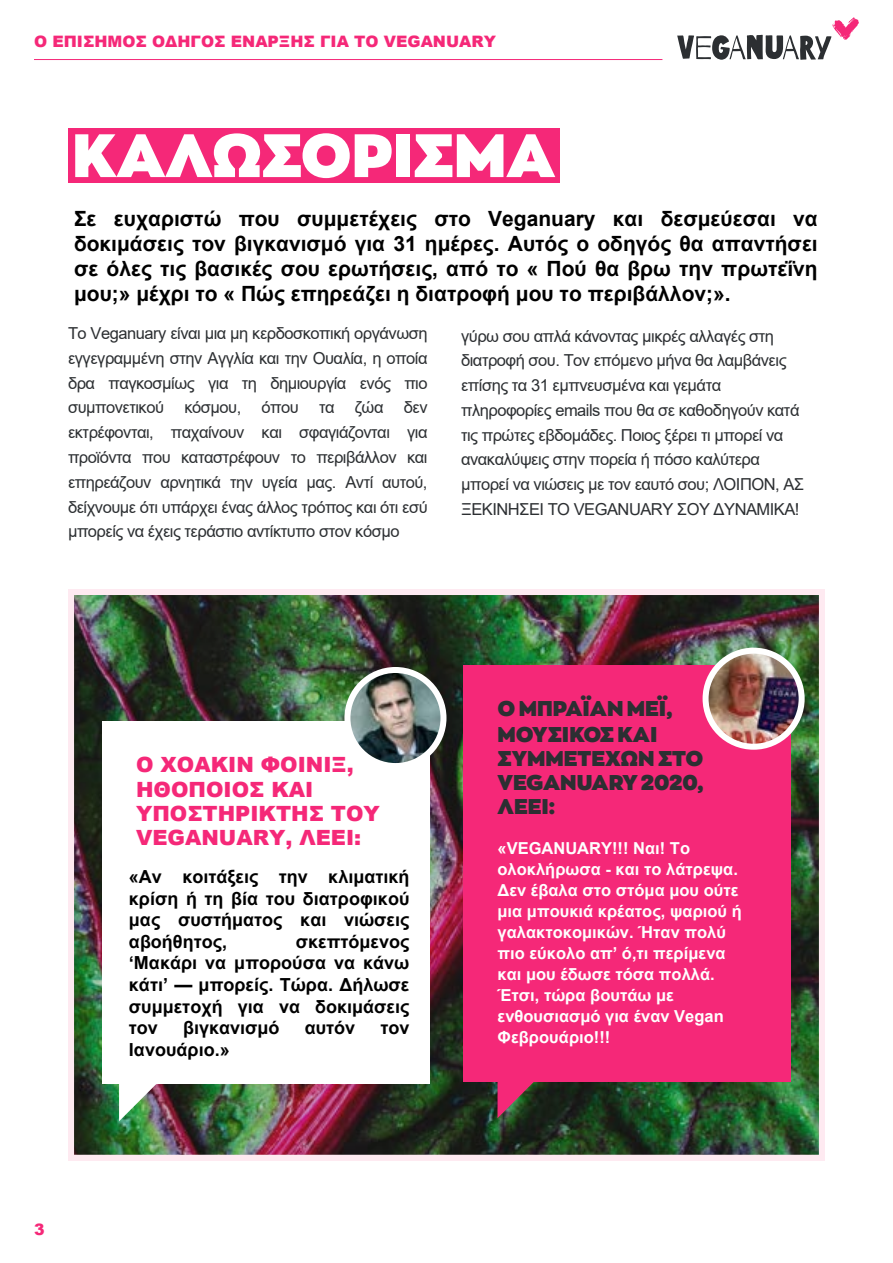
<style>
.page{position:relative;width:893px;height:1263px;background:#fff}
.page>*{position:absolute;margin:0;border:0;box-sizing:border-box;transform-origin:0 0}
.t1{font:900 60px "Zona Pro";color:#fff}
.t2{font:700 21px/25.2px "Arial";color:#000;text-align:justify}
.t3{font:900 21px/24px "Zona Pro";color:#2c2f32}
.t4{font:900 21px/24.3px "Arial";color:#f52878}
.t5{font:700 18px/21.6px "Arial";color:#000;text-align:justify}
.t6{font:16.5px/24.8px "Arial";letter-spacing:-.03em;color:#2c2f32;text-align:justify}
.t7{font:700 16.5px/21px "Arial";color:#fff}
.t8{font:900 15.75px "Arial";color:#f52878}
</style>
<div class="page">
<img style="left:75px;top:596px;width:743px;height:558px">
<div style="left:68px;top:589px;width:757px;height:572px;border:6px solid #feeaf1"></div>
<hr style="left:34px;top:59px;width:628px;height:1px;background:#f52878">
<svg style="left:677px;top:17px;width:182px;height:43px"></svg>
<svg style="left:497px;top:1081px;width:38px;height:37px"></svg>
<div style="left:463px;top:665px;width:328px;height:416px;background:#f52878"></div>
<img style="left:706px;top:651px;width:96px;height:96px;border-radius:48px">
<div style="left:703px;top:648px;width:102px;height:102px;border:6px solid #fff;border-radius:50%"></div>
<svg style="left:119px;top:1083px;width:38px;height:38px"></svg>
<div style="left:102px;top:721px;width:327px;height:362px;background:#fff"></div>
<img style="left:347px;top:670px;width:96px;height:96px;border-radius:48px">
<div style="left:344px;top:667px;width:102px;height:102px;border:6px solid #fff;border-radius:50%"></div>
<div style="left:68px;top:128px;width:491px;height:54px;background:#f52878"></div>
<p class="t8" style="left:34px;top:30px;width:463px">Ο ΕΠΙΣΗΜΟΣ ΟΔΗΓΟΣ ΕΝΑΡΞΗΣ ΓΙΑ ΤΟ VEGANUARY</p>
<h1 class="t1" style="left:72px;top:114px;width:484px">ΚΑΛΩΣΌΡΙΣΜΑ</h1>
<p class="t2" style="left:74px;top:206px;width:745px">Σε ευχαριστώ που συμμετέχεις στο Veganuary και δεσμεύεσαι να δοκιμάσεις τον βιγκανισμό για 31 ημέρες. Αυτός ο οδηγός θα απαντήσει σε όλες τις βασικές σου ερωτήσεις, από το « Πού θα βρω την πρωτεΐνη μου;» μέχρι το « Πώς επηρεάζει η διατροφή μου το περιβάλλον;».</p>
<p class="t6" style="left:68px;top:321px;width:361px">Το Veganuary είναι μια μη κερδοσκοπική οργάνωση εγγεγραμμένη στην Αγγλία και την Ουαλία, η οποία δρα παγκοσμίως για τη δημιουργία ενός πιο συμπονετικού κόσμου, όπου τα ζώα δεν εκτρέφονται, παχαίνουν και σφαγιάζονται για προϊόντα που καταστρέφουν το περιβάλλον και επηρεάζουν αρνητικά την υγεία μας. Αντί αυτού, δείχνουμε ότι υπάρχει ένας άλλος τρόπος και ότι εσύ μπορείς να έχεις τεράστιο αντίκτυπο στον κόσμο</p>
<p class="t6" style="left:461px;top:323px;width:344px;text-align:left">γύρω σου απλά κάνοντας μικρές αλλαγές στη διατροφή σου. Τον επόμενο μήνα θα λαμβάνεις επίσης τα 31 εμπνευσμένα και γεμάτα πληροφορίες emails που θα σε καθοδηγούν κατά τις πρώτες εβδομάδες. Ποιος ξέρει τι μπορεί να ανακαλύψεις στην πορεία ή πόσο καλύτερα μπορεί να νιώσεις με τον εαυτό σου; ΛΟΙΠΟΝ, ΑΣ ΞΕΚΙΝΗΣΕΙ ΤΟ VEGANUARY ΣΟΥ ΔΥΝΑΜΙΚΑ!</p>
<p class="t8" style="left:34px;top:1218px;width:12px">3</p>
<p class="t4" style="left:136px;top:752px;width:245px">Ο ΧΟΑΚΙΝ ΦΟΙΝΙΞ,<br>ΗΘΟΠΟΙΟΣ ΚΑΙ<br>ΥΠΟΣΤΗΡΙΚΤΗΣ ΤΟΥ<br>VEGANUARY, ΛΕΕΙ:</p>
<p class="t5" style="left:129px;top:866px;width:282px">«Αν κοιτάξεις την κλιματική κρίση ή τη βία του διατροφικού μας συστήματος και νιώσεις αβοήθητος,</p>
<p class="t5" style="left:129px;top:931px;width:282px;text-indent:167px">σκεπτόμενος ‘Μακάρι να μπορούσα να κάνω κάτι’ — μπορείς. Τώρα. Δήλωσε συμμετοχή για να δοκιμάσεις τον</p>
<p class="t5" style="left:183px;top:1017px;width:98px">βιγκανισμό</p>
<p class="t5" style="left:305px;top:1017px;width:52px">αυτόν</p>
<p class="t5" style="left:380px;top:1017px;width:31px">τον</p>
<p class="t5" style="left:129px;top:1039px;width:102px">Ιανουάριο.»</p>
<p class="t3" style="left:497px;top:695px;width:176px;line-height:26.2px">Ο ΜΠΡΑΪΑΝ ΜΕΪ,<br>ΜΟΥΣΙΚΟΣ ΚΑΙ</p>
<p class="t3" style="left:497px;top:746px;width:207px;text-align:justify">ΣΥΜΜΕΤΕΧΩΝ ΣΤΟ VEGANUARY 2020, ΛΕΕΙ:</p>
<p class="t7" style="left:497px;top:838px;width:246px">«VEGANUARY!!! Ναι! Το ολοκλήρωσα - και το λάτρεψα.<br>Δεν έβαλα στο στόμα μου ούτε μια μπουκιά κρέατος, ψαριού ή γαλακτοκομικών. Ήταν πολύ πιο εύκολο απ’ ό,τι περίμενα και μου έδωσε τόσα πολλά.<br>Έτσι, τώρα βουτάω με ενθουσιασμό για έναν Vegan<br>Φεβρουάριο!!!</p>
</div>
